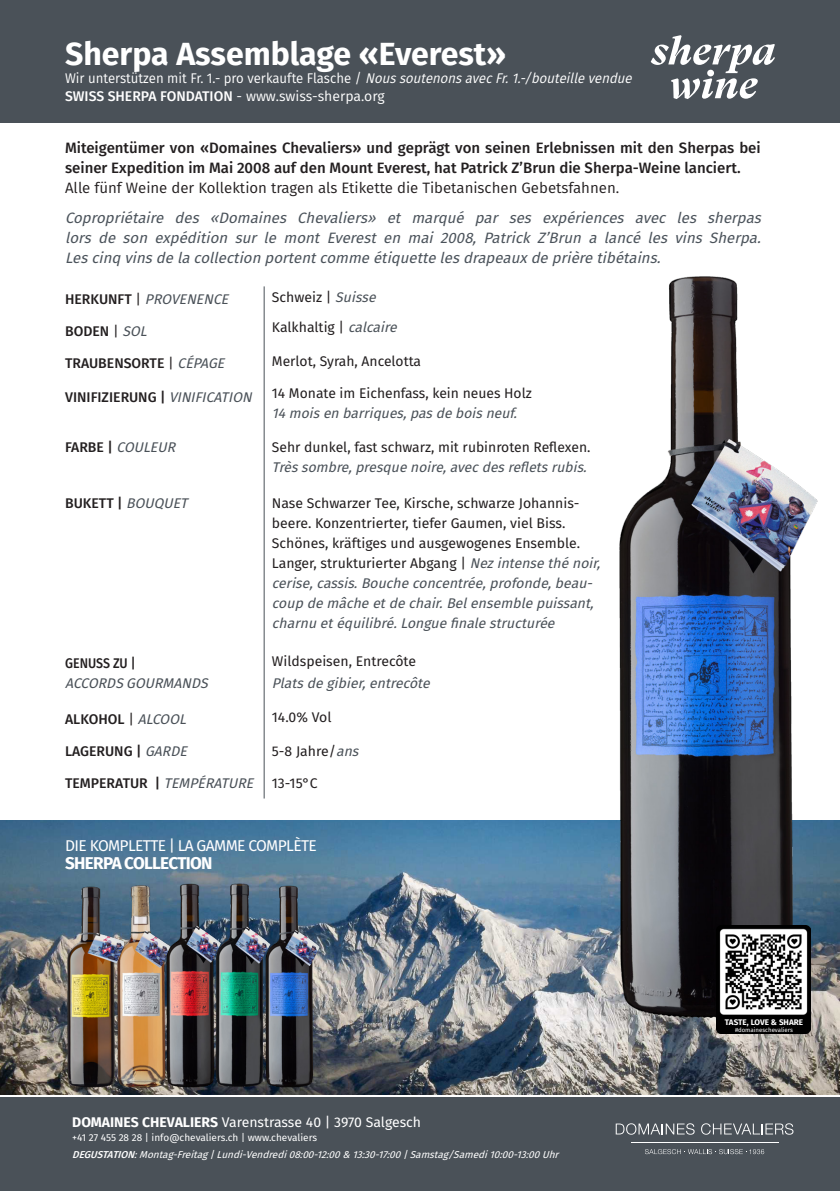
<style>
.page{position:relative;width:840px;height:1191px;background:#fff}
.page>*{position:absolute;margin:0;border:0;box-sizing:border-box;transform-origin:0 0}
.t1{font:700 32px "Fira Sans";color:#fff}
.t2{font:700 17px "Fira Sans";letter-spacing:-.04em;color:#fff}
.t3{font:15.6px "Fira Sans";letter-spacing:-.04em;color:#fff}
.t4{font:italic 15px/20px "Fira Sans";color:#4b535b;text-align:justify}
.t5{font:500 15px/20px "Fira Sans";color:#231f20}
.t6{font:15px "Fira Sans";color:#231f20}
.t7{font:14px/20px "Fira Sans";color:#231f20}
.t8{font:14px/18px "Fira Sans";color:#fff;scale:.94 1}
.t9{font:500 14px "Fira Sans";color:#231f20}
.t10{font:italic 14px/20px "Fira Sans";color:#4a5158}
.t11{font:14px "Fira Sans";color:#fff}
.t12{font:italic 10px "Fira Sans";color:#fff}
.t13{font:10px "Fira Sans";color:#fff}
.t14{font:700 8.2px "Fira Sans";color:#fff}
.t15{font:6px "Fira Sans";color:#fff}
.s1{font-style:italic}
.s2{font-weight:500}
.s3{font-weight:500;font-style:normal;color:#231f20}
.s4{font-style:normal;color:#231f20}
.s5{font-weight:400}
.s6{font-weight:400;font-style:italic;color:#4a5158}
.s7{font-style:italic;color:#4a5158}
.s8{font-weight:700}
</style>
<div class="page">
<img style="left:0;top:820px;width:839px;height:275px">
<img style="left:578px;top:276px;width:249px;height:750px">
<hr style="left:264px;top:286px;width:1px;height:512px;background:#4a5158">
<div style="left:0;top:1097px;width:839px;height:94px;background:#4a5158"></div>
<img style="left:716px;top:925px;width:94px;height:109px">
<div style="left:0;top:0;width:839px;height:122px;background:#4a5158"></div>
<svg style="left:615px;top:1123px;width:79px;height:11px"></svg>
<svg style="left:701px;top:1123px;width:92px;height:11px"></svg>
<svg style="left:645px;top:1149px;width:118px;height:5px"></svg>
<hr style="left:630px;top:1142px;width:148px;height:1px;background:#fff">
<svg style="left:650px;top:35px;width:124px;height:64px"></svg>
<img style="left:98px;top:876px;width:85px;height:219px">
<img style="left:151px;top:877px;width:78px;height:218px">
<img style="left:281px;top:879px;width:46px;height:216px">
<img style="left:196px;top:878px;width:85px;height:217px">
<img style="left:61px;top:879px;width:62px;height:216px">
<p class="t1" style="left:65px;top:26px;width:442px">Sherpa Assemblage «Everest»</p>
<p class="t8" style="left:65px;top:68px;width:608px">Wir unterstützen mit Fr. 1.- pro verkaufte Flasche / <span class="s1">NoussoutenonsavecFr.1.-/bouteillevendue<br></span><span class="s2">SWISS SHERPA FONDATION</span> - www.swiss-sherpa.org</p>
<p class="t5" style="left:65px;top:137px;width:696px">Miteigentümer von «Domaines Chevaliers» und geprägt von seinen Erlebnissen mit den Sherpas bei seiner Expedition im Mai 2008 auf den Mount Everest, hat Patrick Z’Brun die Sherpa-Weine lanciert.</p>
<p class="t6" style="left:65px;top:177px;width:555px">Alle fünf Weine der Kollektion tragen als Etikette die Tibetanischen Gebetsfahnen.</p>
<p class="t4" style="left:65px;top:208px;width:701px">Copropriétaire des «Domaines Chevaliers» et marqué par ses expériences avec les sherpas lors de son expédition sur le mont Everest en mai 2008, Patrick Z’Brun a lancé les vins Sherpa.<br>Lescinq vinsdelacollection portentcommeétiquettelesdrapeauxdeprièretibétains.</p>
<p class="t10" style="left:65px;top:288px;width:169px"><span class="s3">H E R K U N FT</span> <span class="s4">|</span> PROVENENCE</p>
<p class="t9" style="left:65px;top:319px;width:87px">BODEN <span class="s5">|</span> <span class="s6">SOL</span></p>
<p class="t9" style="left:65px;top:351px;width:165px">TRAUBENSORTE <span class="s5">|</span> <span class="s6">CÉPAGE</span></p>
<p class="t9" style="left:65px;top:385px;width:192px">VINIFIZIERUNG | <span class="s6">VINIFICATION</span></p>
<p class="t10" style="left:65px;top:436px;width:116px"><span class="s3">FA R B E |</span> COULEUR</p>
<p class="t7" style="left:272px;top:287px;width:109px">Schweiz | <span class="s7">Suisse</span></p>
<p class="t7" style="left:272px;top:317px;width:131px">Kalkhaltig | <span class="s7">calcaire</span></p>
<p class="t7" style="left:272px;top:351px;width:151px">Merlot, Syrah, Ancelotta</p>
<p class="t7" style="left:272px;top:383px;width:261px">14 Monate im Eichenfass, kein neues Holz</p>
<p class="t10" style="left:272px;top:403px;width:250px">14moisen barriques,pasdeboisneuf.</p>
<p class="t7" style="left:272px;top:437px;width:320px">Sehr dunkel, fast schwarz, mit rubinroten Reflexen.<br><span class="s7">Trèssombre,presquenoire,avecdesrefletsrubis.</span></p>
<p class="t7" style="left:272px;top:493px;width:334px">Nase Schwarzer Tee, Kirsche, schwarze Johannis&shy;beere. Konzentrierter, tiefer Gaumen, viel Biss.<br>Schönes, kräftiges und ausgewogenes Ensemble.<br>Langer, strukturierter Abgang | <span class="s7">Nezintensethénoir, cerise,cassis.Boucheconcentrée,profonde,beau&shy;coup demâcheetdechair.Belensemblepuissant, charnu etéquilibré.Longuefinalestructurée</span></p>
<p class="t7" style="left:272px;top:651px;width:146px">Wildspeisen, Entrecôte</p>
<p class="t10" style="left:272px;top:673px;width:164px">Platsdegibier,entrecôte</p>
<p class="t7" style="left:272px;top:707px;width:61px">14.0% Vol</p>
<p class="t7" style="left:272px;top:741px;width:92px">5-8 Jahre/<span class="s7">ans</span></p>
<p class="t7" style="left:272px;top:773px;width:47px">13-15°C</p>
<p class="t9" style="left:65px;top:491px;width:128px">B U K E TT | <span class="s6">BOUQUET</span></p>
<p class="t10" style="left:65px;top:652px;width:148px"><span class="s3">GENUSS ZU |<br></span>ACCORDS GOURMANDS</p>
<p class="t9" style="left:65px;top:707px;width:127px">ALKOHOL <span class="s5">|</span> <span class="s6">ALCOOL</span></p>
<p class="t9" style="left:65px;top:739px;width:128px">LAGERUNG | <span class="s6">GARDE</span></p>
<p class="t9" style="left:65px;top:771px;width:194px">T E M P E RAT U R | <span class="s6">TEMPÉRATURE</span></p>
<p class="t3" style="left:65px;top:834px;width:253px">DIE KOMPLETTE | LA GAMME COMPLÈTE</p>
<p class="t2" style="left:65px;top:848px;width:149px">SHERPA COLLECTION</p>
<p class="t11" style="left:72px;top:1111px;width:350px"><span class="s8">DOMAINES CHEVALIERS</span> Varenstrasse 40 | 3970 Salgesch</p>
<p class="t13" style="left:72px;top:1129px;width:246px">+41 27 455 28 28 | info@chevaliers.ch | www.chevaliers</p>
<p class="t12" style="left:72px;top:1147px;width:491px"><span class="s2">DEGUSTATION</span>:Montag-Freitag|Lundi-Vendredi08:00-12:00&amp; 13:30-17:00|Samstag/Samedi10:00-13:00Uhr</p>
<p class="t14" style="left:724px;top:1014px;width:80px">TASTE, LOVE &amp; SHARE</p>
<p class="t15" style="left:734px;top:1025px;width:59px">#domaineschevaliers</p>
</div>
